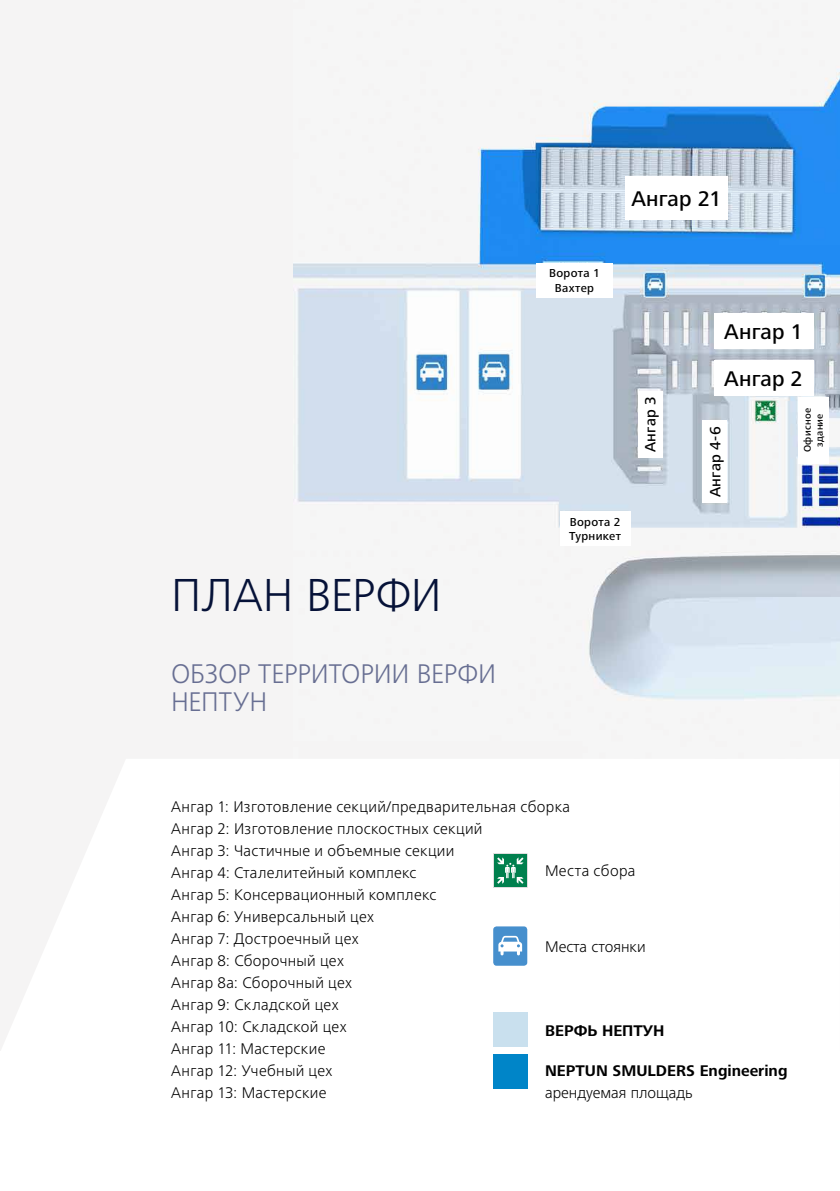
<style>
.page{position:relative;width:840px;height:1191px;background:#fff}
.page>*{position:absolute;margin:0;border:0;box-sizing:border-box;transform-origin:0 0}
.t1{font:300 48px "Frutiger Next LTW1 G";color:#061238}
.t2{font:300 28px/28px "Frutiger Next LTW1 G";letter-spacing:-.01em;color:#676e92}
.t3{font:500 22px "Frutiger Next LTW1 G";letter-spacing:.005em;color:#000}
.t4{font:300 16px/22px "Frutiger Next LTW1 G";letter-spacing:.02em;color:#000}
.t5{font:700 16px "Frutiger Next LTW1 G";color:#000}
.t6{font:300 16px "Frutiger Next LTW1 G";color:#000}
.t7{font:500 15.4px "Frutiger Next LTW1 G";letter-spacing:.02em;color:#000}
.t8{font:500 12px/14.4px "Frutiger Next LTW1 G";letter-spacing:.03em;color:#000;text-align:center}
.t9{font:500 10px/12px "Frutiger Next LTW1 G";letter-spacing:.03em;color:#000;text-align:center}
</style>
<div class="page">
<div style="left:0;top:0;width:839px;height:1191px;background:#f5f4f4"></div>
<img style="left:294px;top:76px;width:545px;height:623px">
<div style="left:535px;top:263px;width:77px;height:35px;background:#fff"></div>
<div style="left:625px;top:176px;width:102px;height:44px;background:#fff"></div>
<div style="left:713px;top:314px;width:99px;height:35px;background:#fff"></div>
<div style="left:702px;top:420px;width:25px;height:83px;background:#fff"></div>
<div style="left:713px;top:360px;width:99px;height:35px;background:#fff"></div>
<div style="left:559px;top:511px;width:71px;height:35px;background:#fff"></div>
<div style="left:797px;top:397px;width:31px;height:66px;background:#fff"></div>
<div style="left:637px;top:391px;width:25px;height:66px;background:#fff"></div>
<div style="left:0;top:759px;width:839px;height:432px;background:#fff"></div>
<div style="left:493px;top:926px;width:34px;height:39px;background:#468fcd;border-radius:3px"></div>
<svg style="left:498px;top:936px;width:24px;height:19px"></svg>
<div style="left:493px;top:1012px;width:34px;height:34px;background:#c9e0ee"></div>
<div style="left:493px;top:1054px;width:34px;height:34px;background:#0085c8"></div>
<svg style="left:493px;top:853px;width:35px;height:35px"></svg>
<h1 class="t1" style="left:171px;top:568px;width:272px">ПЛАН ВЕРФИ</h1>
<h2 class="t2" style="left:171px;top:659px;width:326px">ОБЗОР ТЕРРИТОРИИ ВЕРФИ<br>НЕПТУН</h2>
<h3 class="t3" style="left:631px;top:186px;width:92px">Ангар 21</h3>
<p class="t8" style="left:548px;top:266px;width:52px">Ворота 1<br>Вахтер</p>
<p class="t7" style="left:641px;top:452px;width:57px;rotate:-90deg">Ангар 3</p>
<p class="t8" style="left:568px;top:515px;width:53px;text-align:left">Ворота 2<br>Турникет</p>
<h3 class="t3" style="left:723px;top:319px;width:80px">Ангар 1</h3>
<h3 class="t3" style="left:723px;top:366px;width:80px">Ангар 2</h3>
<p class="t7" style="left:706px;top:497px;width:72px;rotate:-90deg">Ангар 4-6</p>
<p class="t9" style="left:801px;top:452px;width:45px;rotate:-90deg">Офисное здание</p>
<p class="t4" style="left:171px;top:796px;width:400px">Ангар 1: Изготовление секций/предварительная сборка<br>Ангар 2: Изготовление плоскостных секций<br>Ангар 3: Частичные и объемные секции<br>Ангар 4: Сталелитейный комплекс<br>Ангар 5: Консервационный комплекс<br>Ангар 6: Универсальный цех<br>Ангар 7: Достроечный цех<br>Ангар 8: Сборочный цех<br>Ангар 8а: Сборочный цех<br>Ангар 9: Складской цех<br>Ангар 10: Складской цех<br>Ангар 11: Мастерские<br>Ангар 12: Учебный цех<br>Ангар 13: Мастерские</p>
<p class="t4" style="left:544px;top:860px;width:92px">Места сбора</p>
<p class="t6" style="left:544px;top:937px;width:102px">Места стоянки</p>
<p class="t5" style="left:544px;top:1021px;width:121px">ВЕРФЬ НЕПТУН</p>
<p class="t5" style="left:544px;top:1061px;width:244px">NEPTUN SMULDERS Engineering</p>
<p class="t6" style="left:544px;top:1083px;width:149px">арендуемая площадь</p>
</div>
